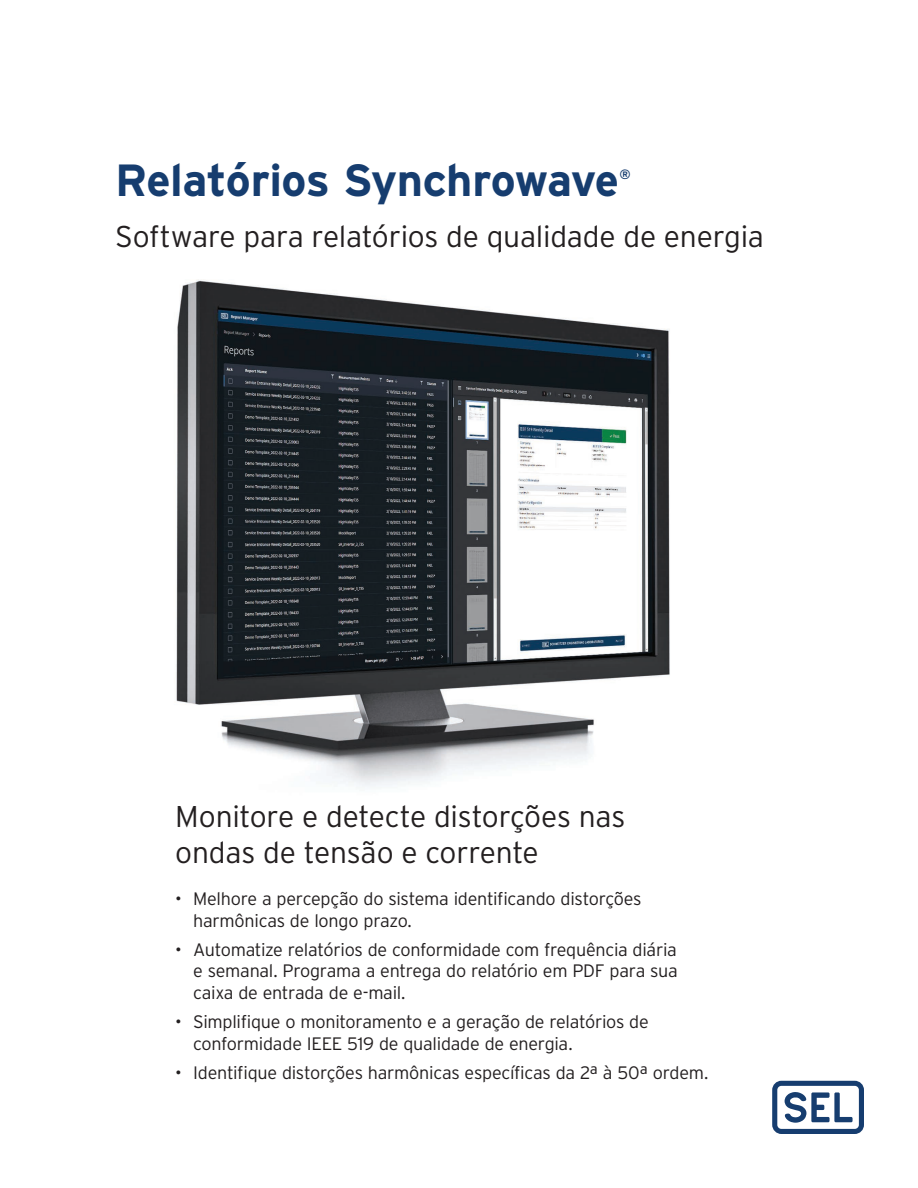
<style>
.page{position:relative;width:918px;height:1188px;background:#fff}
.page>*{position:absolute;margin:0;border:0;box-sizing:border-box;transform-origin:0 0}
.t1{font:700 45px "Interstate Poly";letter-spacing:-.015em;color:#163d6f}
.t2{font:300 30px/36px "Interstate Poly";letter-spacing:-.01em;color:#231f20}
.t3{font:300 18px/21.6px "Interstate Poly";letter-spacing:-.015em;color:#231f20}
.t4{font:700 13.5px "Interstate Poly";color:#163d6f}
</style>
<div class="page">
<img style="left:176px;top:279px;width:494px;height:508px">
<svg style="left:772px;top:1081px;width:92px;height:53px"></svg>
<h1 class="t1" style="left:115px;top:147px;width:505px">Relatórios Synchrowave</h1>
<p class="t4" style="left:619px;top:165px;width:13px">®</p>
<h2 class="t2" style="left:115px;top:216px;width:650px">Software para relatórios de qualidade de energia</h2>
<h2 class="t2" style="left:175px;top:797px;width:452px">Monitore e detecte distorções nas ondas de tensão e corrente</h2>
<p class="t3" style="left:193px;top:887px;width:450px;text-indent:-18px">• Melhore a percepção do sistema identificando distorções harmônicas de longo prazo.</p>
<p class="t3" style="left:193px;top:938px;width:486px;text-align:justify;text-indent:-18px">• Automatize relatórios de conformidade com frequência diária e semanal. Programa a entrega do relatório em PDF para sua caixa de entrada de e-mail.</p>
<p class="t3" style="left:193px;top:1010px;width:457px;text-indent:-18px">• Simplifique o monitoramento e a geração de relatórios de conformidade IEEE 519 de qualidade de energia.</p>
<p class="t3" style="left:175px;top:1061px;width:535px">• Identifique distorções harmônicas específicas da 2ª à 50ª ordem.</p>
</div>
